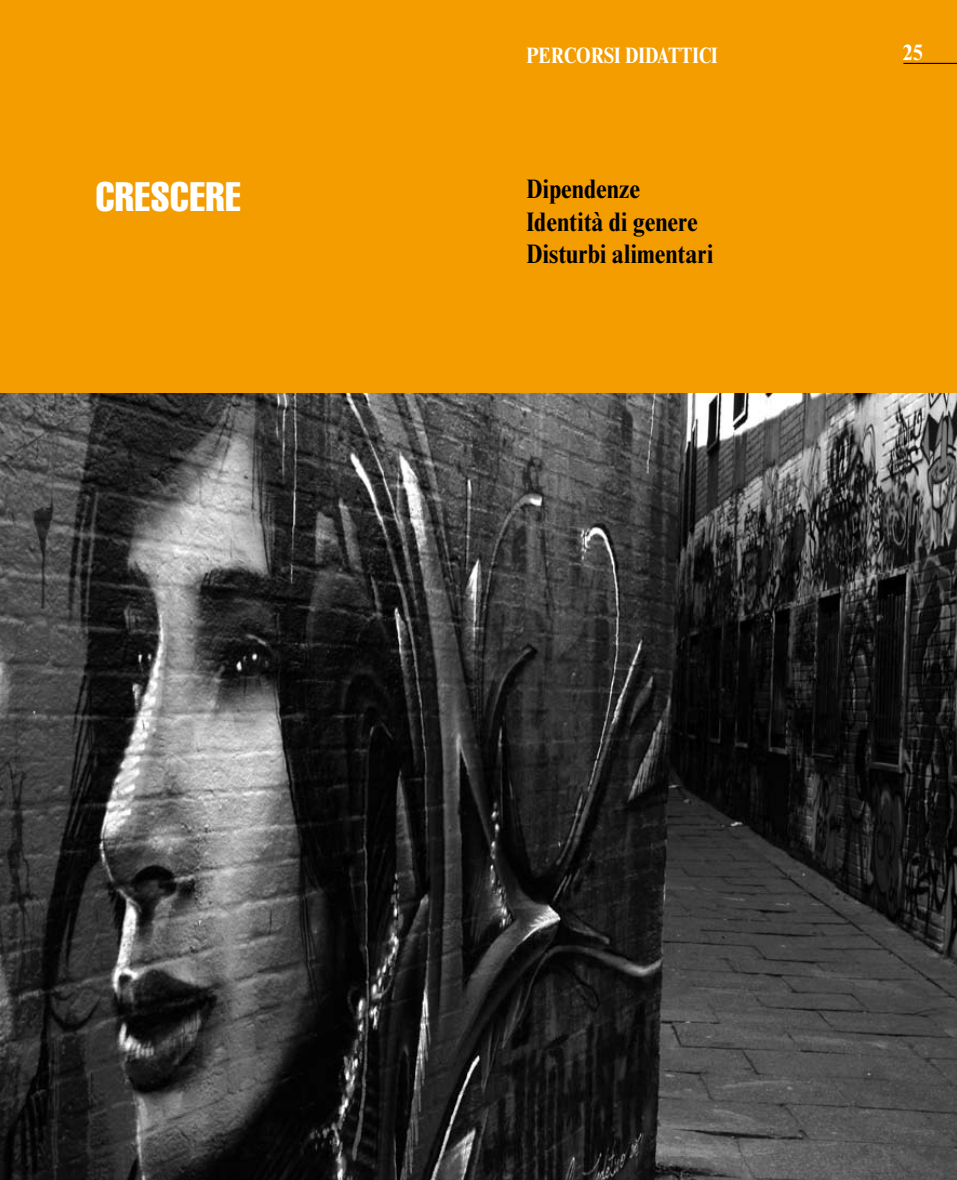
<style>
.page{position:relative;width:957px;height:1180px;background:#fff}
.page>*{position:absolute;margin:0;border:0;box-sizing:border-box;transform-origin:0 0}
.t1{font:extra-condensed 40.5px "Helvetica";letter-spacing:.02em;color:#fff}
.t2{font:700 condensed 27px/32.4px "Times New Roman";color:#000}
.t3{font:700 condensed 22.5px "Times New Roman";color:#fff}
</style>
<div class="page">
<img style="left:0;top:392px;width:957px;height:788px">
<div style="left:0;top:0;width:957px;height:392px;background:#f49d00"></div>
<hr style="left:903px;top:63px;width:54px;height:1px;background:#000">
<p class="t3" style="left:526px;top:42px;width:193px">PERCORSI DIDATTICI</p>
<p class="t3" style="left:902px;top:39px;width:20px">25</p>
<h1 class="t1" style="left:96px;top:171px;width:146px">CRESCERE</h1>
<p class="t2" style="left:526px;top:173px;width:189px">Dipendenze<br>Identità di genere<br>Disturbi alimentari</p>
</div>
